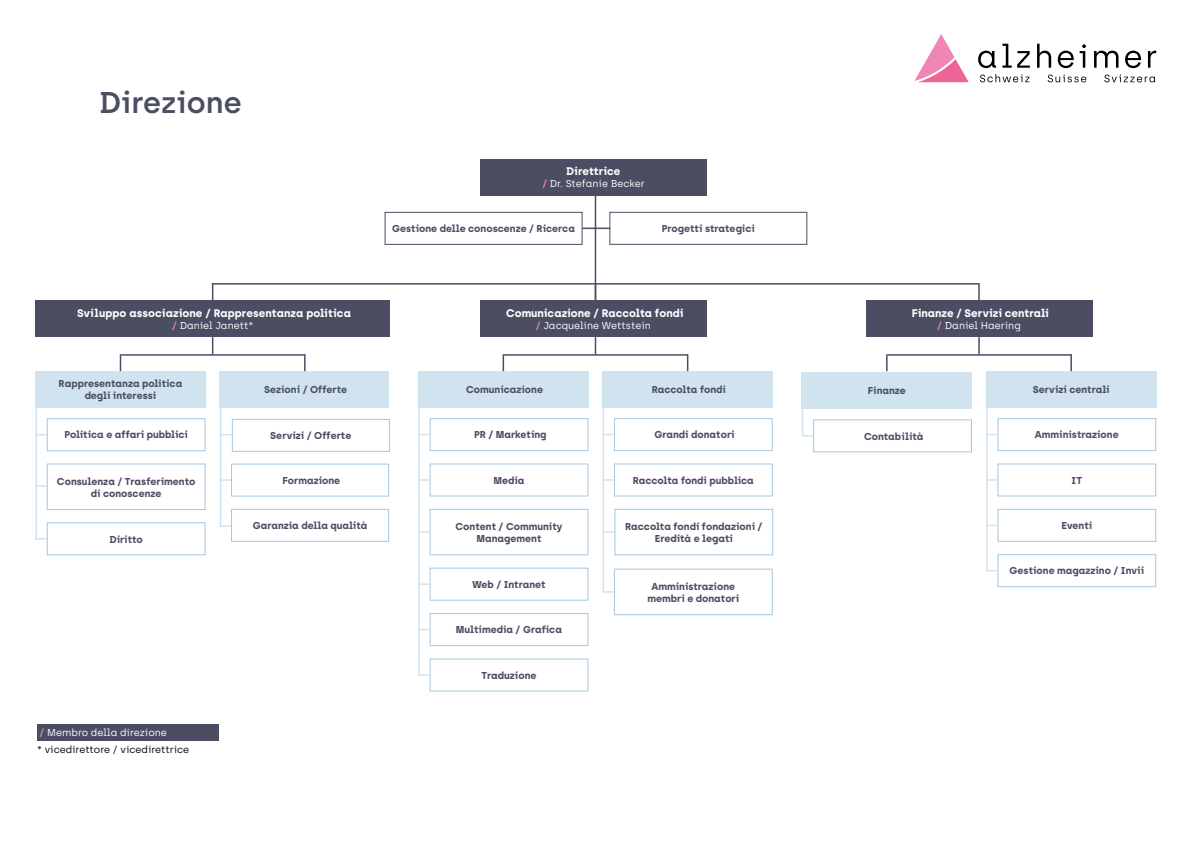
<style>
.page{position:relative;width:1191px;height:842px;background:#fff}
.page>*{position:absolute;margin:0;border:0;box-sizing:border-box;transform-origin:0 0}
.t1{font:600 30px "Archia";color:#4b4e63}
.t2{font:700 11px "Archia";color:#fff}
.t3{font:700 10px/12px "Archia";color:#4b4e63;text-align:center}
.t4{font:10px "Archia";color:#fff}
.t5{font:10px/17px "Archia";color:#000}
.s1{font-weight:600;color:#f086b4}
.s2{color:#fff}
</style>
<div class="page">
<svg style="left:604px;top:531px;width:10px;height:2px"></svg>
<svg style="left:221px;top:479px;width:10px;height:2px"></svg>
<svg style="left:221px;top:525px;width:10px;height:2px"></svg>
<div style="left:232px;top:419px;width:158px;height:33px;border:1px solid #a5c9e1"></div>
<div style="left:37px;top:724px;width:182px;height:17px;background:#4b4e63"></div>
<hr style="left:595px;top:195px;width:1px;height:112px;background:#4b4e63">
<div style="left:480px;top:159px;width:227px;height:36px;background:#4b4e63"></div>
<hr style="left:213px;top:283px;width:766px;height:2px;background:#4b4e63">
<div style="left:609px;top:212px;width:198px;height:33px;border:1px solid #4b4e63"></div>
<div style="left:384px;top:212px;width:198px;height:33px;border:1px solid #4b4e63"></div>
<svg style="left:582px;top:228px;width:28px;height:1px"></svg>
<div style="left:35px;top:301px;width:355px;height:36px;background:#4b4e63"></div>
<div style="left:47px;top:418px;width:159px;height:33px;border:1px solid #a5c9e1"></div>
<div style="left:47px;top:463px;width:159px;height:47px;border:1px solid #a5c9e1"></div>
<div style="left:35px;top:371px;width:171px;height:37px;background:#d2e3f0"></div>
<div style="left:47px;top:522px;width:159px;height:33px;border:1px solid #a5c9e1"></div>
<hr style="left:35px;top:408px;width:2px;height:131px;background:#d2e3f0">
<svg style="left:35px;top:485px;width:12px;height:2px"></svg>
<div style="left:231px;top:464px;width:158px;height:33px;border:1px solid #a5c9e1"></div>
<div style="left:231px;top:509px;width:158px;height:33px;border:1px solid #a5c9e1"></div>
<div style="left:220px;top:371px;width:169px;height:37px;background:#d2e3f0"></div>
<hr style="left:220px;top:408px;width:1px;height:119px;background:#d2e3f0">
<svg style="left:212px;top:337px;width:1px;height:17px"></svg>
<hr style="left:121px;top:354px;width:184px;height:2px;background:#4b4e63">
<svg style="left:304px;top:354px;width:1px;height:17px"></svg>
<svg style="left:120px;top:354px;width:1px;height:17px"></svg>
<svg style="left:212px;top:283px;width:1px;height:17px"></svg>
<svg style="left:582px;top:283px;width:13px;height:18px"></svg>
<div style="left:480px;top:301px;width:227px;height:36px;background:#4b4e63"></div>
<div style="left:429px;top:418px;width:159px;height:33px;border:1px solid #a5c9e1"></div>
<div style="left:429px;top:463px;width:159px;height:33px;border:1px solid #a5c9e1"></div>
<div style="left:429px;top:509px;width:159px;height:46px;border:1px solid #a5c9e1"></div>
<div style="left:418px;top:371px;width:170px;height:36px;background:#d2e3f0"></div>
<hr style="left:418px;top:371px;width:2px;height:305px;background:#d2e3f0">
<svg style="left:420px;top:479px;width:9px;height:2px"></svg>
<svg style="left:420px;top:531px;width:9px;height:2px"></svg>
<div style="left:614px;top:569px;width:158px;height:46px;border:1px solid #a5c9e1"></div>
<div style="left:614px;top:509px;width:159px;height:46px;border:1px solid #a5c9e1"></div>
<div style="left:602px;top:371px;width:170px;height:36px;background:#d2e3f0"></div>
<div style="left:614px;top:418px;width:158px;height:33px;border:1px solid #a5c9e1"></div>
<div style="left:614px;top:463px;width:158px;height:33px;border:1px solid #a5c9e1"></div>
<hr style="left:602px;top:371px;width:2px;height:222px;background:#d2e3f0">
<svg style="left:602px;top:479px;width:12px;height:2px"></svg>
<svg style="left:602px;top:591px;width:12px;height:2px"></svg>
<svg style="left:595px;top:337px;width:1px;height:17px"></svg>
<hr style="left:504px;top:354px;width:183px;height:2px;background:#4b4e63">
<svg style="left:687px;top:354px;width:1px;height:17px"></svg>
<svg style="left:502px;top:354px;width:2px;height:17px"></svg>
<svg style="left:494px;top:674px;width:14px;height:2px"></svg>
<div style="left:429px;top:568px;width:159px;height:33px;border:1px solid #a5c9e1"></div>
<div style="left:429px;top:658px;width:159px;height:33px;border:1px solid #a5c9e1"></div>
<div style="left:429px;top:613px;width:159px;height:33px;border:1px solid #a5c9e1"></div>
<svg style="left:420px;top:583px;width:9px;height:2px"></svg>
<svg style="left:420px;top:674px;width:10px;height:2px"></svg>
<svg style="left:978px;top:284px;width:1px;height:16px"></svg>
<div style="left:865px;top:301px;width:227px;height:36px;background:#4b4e63"></div>
<div style="left:997px;top:418px;width:159px;height:33px;border:1px solid #a5c9e1"></div>
<div style="left:986px;top:371px;width:170px;height:36px;background:#d2e3f0"></div>
<div style="left:997px;top:463px;width:159px;height:33px;border:1px solid #a5c9e1"></div>
<div style="left:997px;top:509px;width:159px;height:33px;border:1px solid #a5c9e1"></div>
<hr style="left:986px;top:371px;width:1px;height:200px;background:#d2e3f0">
<svg style="left:987px;top:479px;width:10px;height:2px"></svg>
<div style="left:813px;top:419px;width:159px;height:33px;border:1px solid #a5c9e1"></div>
<div style="left:801px;top:372px;width:171px;height:37px;background:#d2e3f0"></div>
<hr style="left:801px;top:372px;width:2px;height:64px;background:#d2e3f0">
<svg style="left:801px;top:435px;width:12px;height:2px"></svg>
<svg style="left:978px;top:337px;width:1px;height:17px"></svg>
<hr style="left:887px;top:354px;width:184px;height:2px;background:#4b4e63">
<svg style="left:1070px;top:354px;width:2px;height:17px"></svg>
<svg style="left:886px;top:354px;width:1px;height:17px"></svg>
<div style="left:997px;top:554px;width:159px;height:33px;border:1px solid #a5c9e1"></div>
<svg style="left:914px;top:34px;width:54px;height:48px"></svg>
<svg style="left:978px;top:51px;width:18px;height:17px"></svg>
<svg style="left:1002px;top:44px;width:9px;height:24px"></svg>
<svg style="left:1017px;top:51px;width:12px;height:17px"></svg>
<svg style="left:1037px;top:44px;width:14px;height:24px"></svg>
<svg style="left:1057px;top:51px;width:16px;height:17px"></svg>
<svg style="left:1079px;top:44px;width:6px;height:24px"></svg>
<svg style="left:1094px;top:51px;width:24px;height:17px"></svg>
<svg style="left:1125px;top:51px;width:16px;height:17px"></svg>
<svg style="left:1148px;top:51px;width:8px;height:17px"></svg>
<svg style="left:980px;top:74px;width:49px;height:8px"></svg>
<svg style="left:1047px;top:74px;width:39px;height:8px"></svg>
<svg style="left:1104px;top:74px;width:51px;height:8px"></svg>
<h1 class="t1" style="left:99px;top:85px;width:144px">Direzione</h1>
<p class="t2" style="left:566px;top:165px;width:56px">Direttrice</p>
<p class="t4" style="left:542px;top:178px;width:104px"><span class="s1">/</span> Dr. Stefanie Becker</p>
<p class="t3" style="left:392px;top:222px;width:184px">Gestione delle conoscenze / Ricerca</p>
<p class="t3" style="left:662px;top:222px;width:95px">Progetti strategici</p>
<p class="t2" style="left:77px;top:307px;width:275px">Sviluppo associazione / Rappresentanza politica</p>
<p class="t4" style="left:172px;top:320px;width:83px"><span class="s1">/</span> Daniel Janett*</p>
<p class="t3" style="left:59px;top:377px;width:125px">Rappresentanza politica degli interessi</p>
<p class="t3" style="left:64px;top:429px;width:125px">Politica e affari pubblici</p>
<p class="t3" style="left:57px;top:475px;width:140px">Consulenza / Trasferimento di conoscenze</p>
<p class="t3" style="left:109px;top:533px;width:35px">Diritto</p>
<p class="t3" style="left:264px;top:383px;width:84px">Sezioni / Offerte</p>
<p class="t3" style="left:270px;top:429px;width:83px">Servizi / Offerte</p>
<p class="t3" style="left:282px;top:474px;width:59px">Formazione</p>
<p class="t3" style="left:253px;top:519px;width:116px">Garanzia della qualità</p>
<p class="t5" style="left:37px;top:724px;width:154px"><span class="s1">/</span> <span class="s2">Membro della direzione<br></span>* vicedirettore / vicedirettrice</p>
<p class="t2" style="left:506px;top:307px;width:179px">Comunicazione / Raccolta fondi</p>
<p class="t4" style="left:536px;top:320px;width:116px"><span class="s1">/</span> Jacqueline Wettstein</p>
<p class="t3" style="left:466px;top:383px;width:79px">Comunicazione</p>
<p class="t3" style="left:474px;top:429px;width:74px">PR / Marketing</p>
<p class="t3" style="left:493px;top:474px;width:33px">Media</p>
<p class="t3" style="left:455px;top:520px;width:108px">Content / Community<br>Management</p>
<p class="t3" style="left:472px;top:578px;width:75px">Web / Intranet</p>
<p class="t3" style="left:456px;top:624px;width:108px">Multimedia / Grafica</p>
<p class="t3" style="left:481px;top:669px;width:56px">Traduzione</p>
<p class="t3" style="left:652px;top:383px;width:76px">Raccolta fondi</p>
<p class="t3" style="left:654px;top:429px;width:82px">Grandi donatori</p>
<p class="t3" style="left:632px;top:474px;width:123px">Raccolta fondi pubblica</p>
<p class="t3" style="left:625px;top:520px;width:139px">Raccolta fondi fondazioni /<br>Eredità e legati</p>
<p class="t3" style="left:647px;top:580px;width:93px">Amministrazione membri e donatori</p>
<p class="t2" style="left:911px;top:307px;width:139px">Finanze / Servizi centrali</p>
<p class="t4" style="left:937px;top:320px;width:85px"><span class="s1">/</span> Daniel Haering</p>
<p class="t3" style="left:867px;top:384px;width:40px">Finanze</p>
<p class="t3" style="left:864px;top:430px;width:61px">Contabilità</p>
<p class="t3" style="left:1032px;top:383px;width:78px">Servizi centrali</p>
<p class="t3" style="left:1035px;top:429px;width:85px">Amministrazione</p>
<p class="t3" style="left:1071px;top:474px;width:12px">IT</p>
<p class="t3" style="left:1061px;top:519px;width:32px">Eventi</p>
<p class="t3" style="left:1009px;top:565px;width:136px">Gestione magazzino / Invii</p>
</div>
